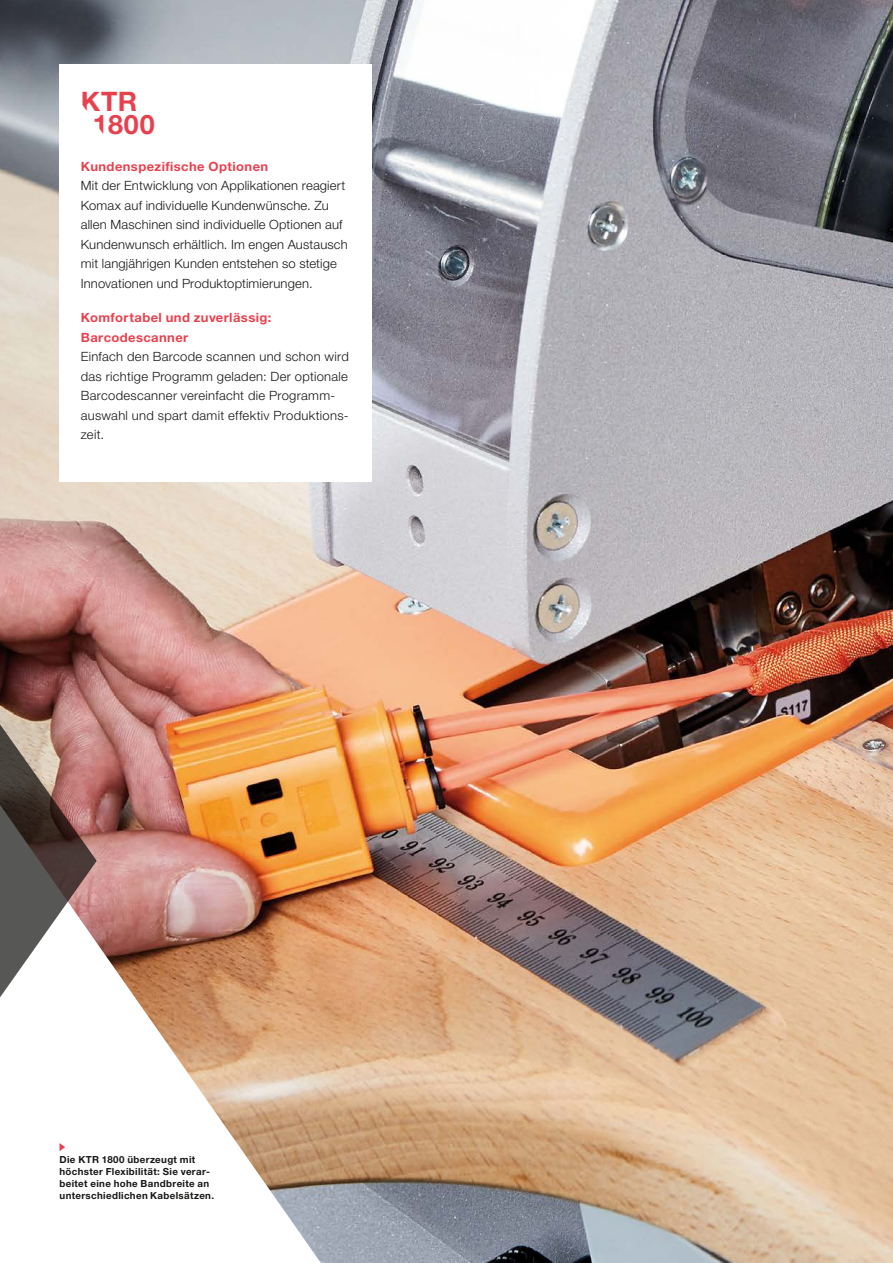
<style>
.page{position:relative;width:893px;height:1263px;background:#fff}
.page>*{position:absolute;margin:0;border:0;box-sizing:border-box;transform-origin:0 0}
.t1{font:700 26.85px/23.1px "Helvetica Neue LT Std";color:#e8414e}
.t2{font:300 12.75px/19.5px "Helvetica Neue LT Std";letter-spacing:.015em;color:#181716}
.t3{font:700 12.75px/19.5px "Helvetica Neue LT Std";letter-spacing:.03em;color:#e8414e}
.t4{font:700 9.75px/12px "Helvetica Neue LT Std";letter-spacing:.035em;color:#181716}
.s1{font-family:"Helvetica Neue LT Std Bd Kx Ct";font-weight:400}
</style>
<div class="page">
<img style="left:0;top:0;width:893px;height:1263px">
<img style="left:0;top:805px;width:321px;height:458px">
<svg style="left:0;top:561px;width:97px;height:600px"></svg>
<div style="left:60px;top:64px;width:312px;height:418px;background:#fff"></div>
<svg style="left:60px;top:1143px;width:5px;height:8px"></svg>
<h1 class="t1" style="left:93px;top:89px;width:63px;text-indent:-12px"><span class="s1">K</span>TR<br><span class="s1">1</span>800</h1>
<p class="t3" style="left:81px;top:156px;width:189px">Kundenspezifische Optionen</p>
<p class="t2" style="left:81px;top:176px;width:269px">Mit der Entwicklung von Applikationen reagiert Komax auf individuelle Kundenwünsche. Zu allen Maschinen sind individuelle Optionen auf Kundenwunsch erhältlich. Im engen Austausch mit langjährigen Kunden entstehen so stetige Innovationen und Produktoptimierungen.</p>
<p class="t3" style="left:81px;top:308px;width:192px">Komfortabel und zuverlässig:<br>Barcodescanner</p>
<p class="t2" style="left:81px;top:347px;width:270px">Einfach den Barcode scannen und schon wird das richtige Programm geladen: Der optionale Barcodescanner vereinfacht die Programm&shy;auswahl und spart damit effektiv Produktions&shy;zeit.</p>
<p class="t4" style="left:60px;top:1153px;width:156px">Die KTR 1800 überzeugt mit höchster Flexibilität: Sie verar&shy;beitet eine hohe Bandbreite an unterschiedlichen Kabelsätzen.</p>
</div>
